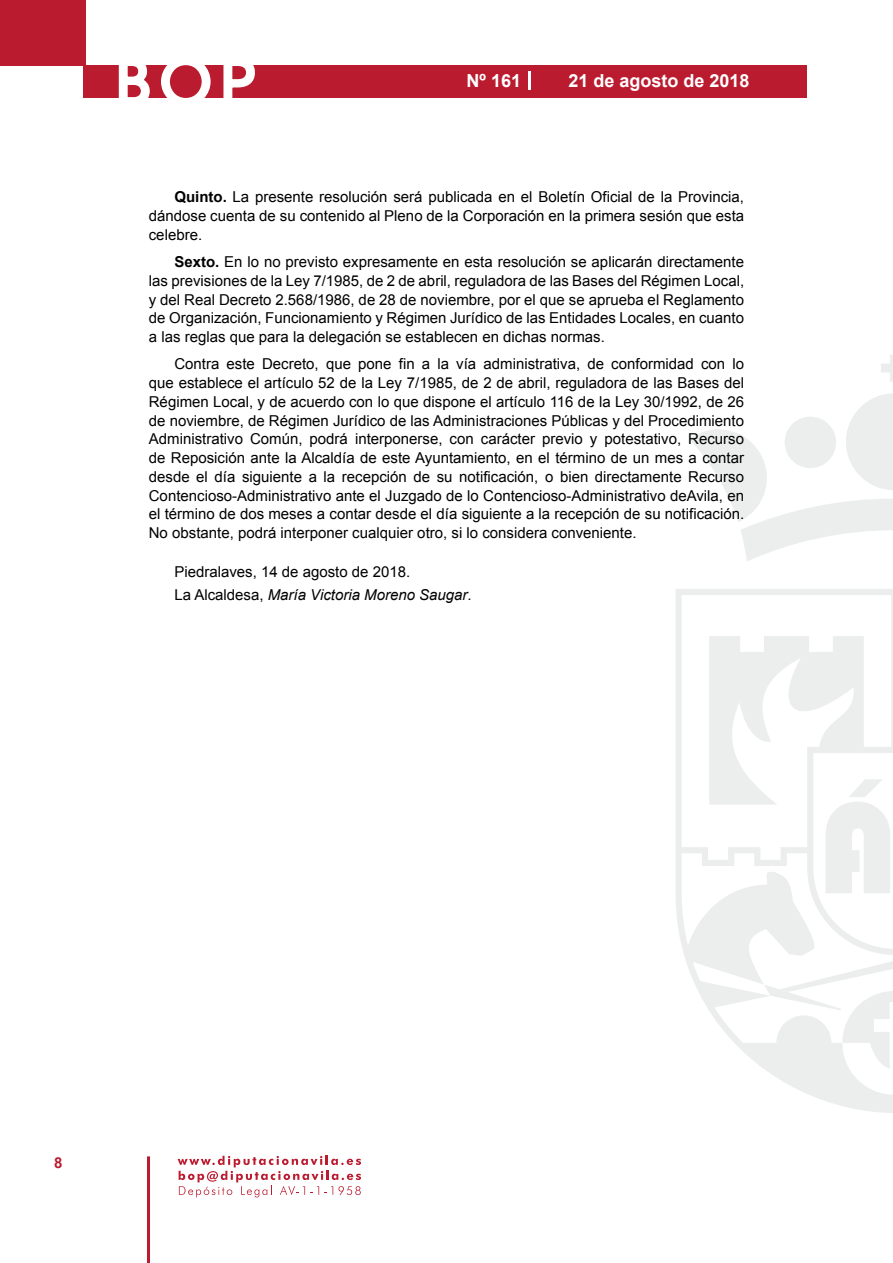
<style>
.page{position:relative;width:893px;height:1263px;background:#fff}
.page>*{position:absolute;margin:0;border:0;box-sizing:border-box;transform-origin:0 0}
.t1{font:500 61.5px "Avant Garde";color:#fff}
.t2{font:700 18px "Arial";color:#fff}
.t3{font:15px/18.8px "Arial";color:#000;text-align:justify}
.t4{font:700 15px "Arial";color:#ba1b2f}
.s1{font-weight:700}
.s2{font-style:italic}
</style>
<div class="page">
<svg style="left:178px;top:1156px;width:183px;height:41px"></svg>
<hr style="left:147px;top:1156px;width:3px;height:107px;background:#ba1b2f">
<div style="left:0;top:0;width:85px;height:66px;background:#ba1b2f"></div>
<div style="left:84px;top:65px;width:723px;height:33px;background:#ba1b2f"></div>
<svg style="left:118px;top:65px;width:32px;height:33px"></svg>
<svg style="left:161px;top:65px;width:50px;height:33px"></svg>
<svg style="left:223px;top:65px;width:32px;height:33px"></svg>
<svg style="left:529px;top:71px;width:2px;height:19px"></svg>
<svg style="left:881px;top:355px;width:12px;height:27px"></svg>
<svg style="left:690px;top:393px;width:203px;height:168px"></svg>
<svg style="left:676px;top:589px;width:217px;height:524px"></svg>
<svg style="left:764px;top:984px;width:129px;height:86px"></svg>
<svg style="left:825px;top:779px;width:66px;height:114px"></svg>
<h1 class="t1" style="left:115px;top:44px;width:141px">BOP</h1>
<p class="t2" style="left:467px;top:69px;width:56px">Nº 161</p>
<p class="t2" style="left:568px;top:69px;width:183px">21 de agosto de 2018</p>
<p class="t3" style="left:149px;top:188px;width:597px;text-indent:26px"><span class="s1">Quinto.</span> La presente resolución será publicada en el Boletín Oficial de la Provincia, dándose cuenta de su contenido al Pleno de la Corporación en la primera sesión que esta celebre.</p>
<p class="t3" style="left:149px;top:253px;width:597px;text-indent:26px"><span class="s1">Sexto.</span> En lo no previsto expresamente en esta resolución se aplicarán directamente las previsiones de la Ley 7/1985, de 2 de abril, reguladora de las Bases del Régimen Local, y del Real Decreto 2.568/1986, de 28 de noviembre, por el que se aprueba el Reglamento de Organización, Funcionamiento y Régimen Jurídico de las Entidades Locales, en cuanto a las reglas que para la delegación se establecen en dichas normas.</p>
<p class="t3" style="left:149px;top:355px;width:597px;text-indent:26px">Contra este Decreto, que pone fin a la vía administrativa, de conformidad con lo que establece el artículo 52 de la Ley 7/1985, de 2 de abril, reguladora de las Bases del Régimen Local, y de acuerdo con lo que dispone el artículo 116 de la Ley 30/1992, de 26 de noviembre, de Régimen Jurídico de las Administraciones Públicas y del Procedimiento Administrativo Común, podrá interponerse, con carácter previo y potestativo, Recurso de Reposición ante la Alcaldía de este Ayuntamiento, en el término de un mes a contar desde el día siguiente a la recepción de su notificación, o bien directamente Recurso Contencioso-Administrativo ante el Juzgado de lo Contencioso-Administrativo deAvila, en el término de dos meses a contar desde el día siguiente a la recepción de su notificación.<br>No obstante, podrá interponer cualquier otro, si lo considera conveniente.</p>
<p class="t3" style="left:174px;top:561px;width:299px;line-height:22.2px">Piedralaves, 14 de agosto de 2018.<br>La Alcaldesa, <span class="s2">María Victoria Moreno Saugar</span>.</p>
<p class="t4" style="left:54px;top:1153px;width:10px">8</p>
</div>
